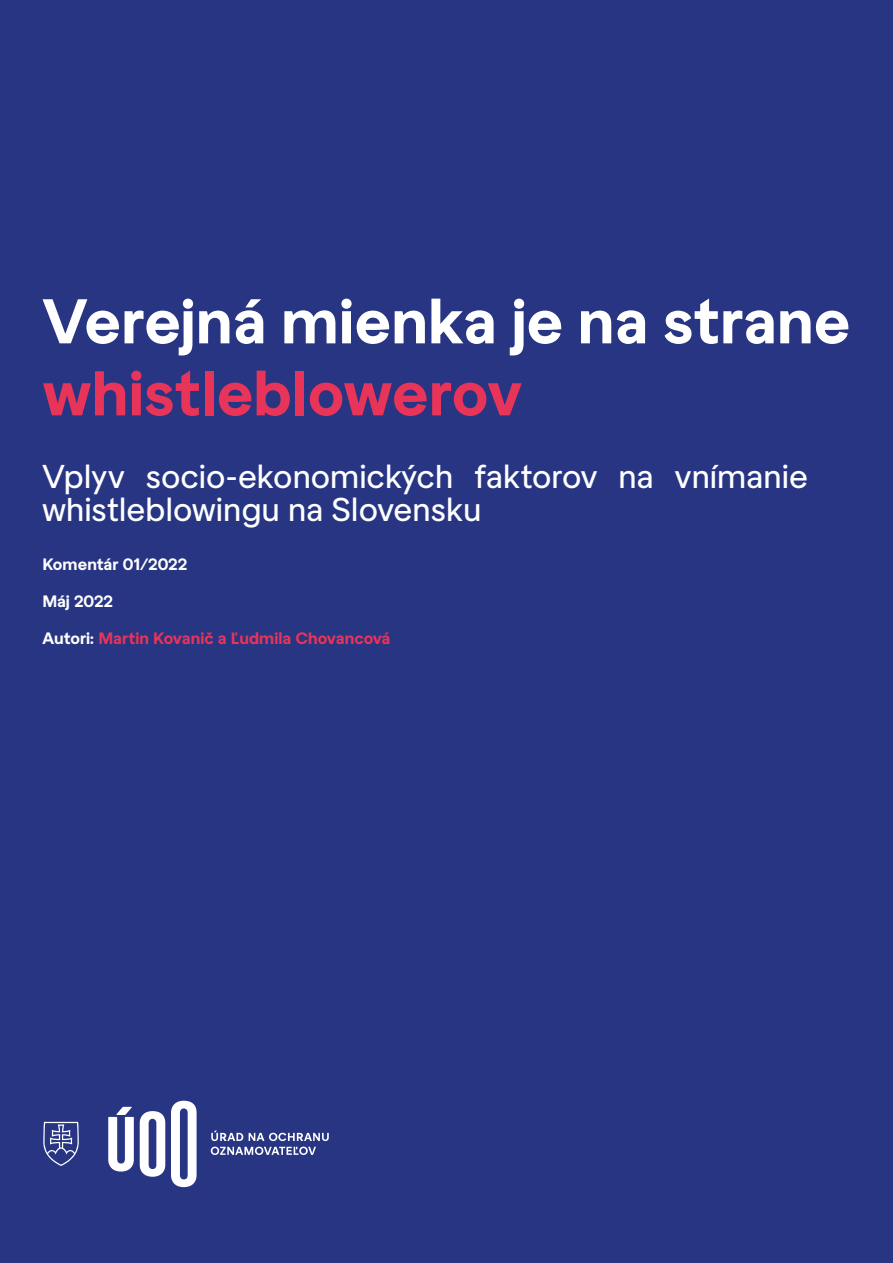
<style>
.page{position:relative;width:893px;height:1263px;background:#283583}
.page>*{position:absolute;margin:0;border:0;box-sizing:border-box;transform-origin:0 0}
.t1{font:700 63px "Deto Grotesk";color:#fff}
.t2{font:700 63px "Deto Grotesk";color:#e83458}
.t3{font:33px/33px "Deto Grotesk";color:#fff}
.t4{font:700 16.5px "Deto Grotesk";color:#e73458}
.t5{font:700 16.5px "Deto Grotesk";letter-spacing:-.005em;color:#fff}
.s1{color:#fff}
</style>
<div class="page">
<svg style="left:43px;top:1122px;width:36px;height:44px;background:#58629f"></svg>
<svg style="left:108px;top:1107px;width:26px;height:64px"></svg>
<svg style="left:140px;top:1111px;width:25px;height:66px"></svg>
<svg style="left:171px;top:1101px;width:26px;height:86px"></svg>
<svg style="left:211px;top:1130px;width:32px;height:11px"></svg>
<svg style="left:249px;top:1133px;width:80px;height:8px"></svg>
<svg style="left:211px;top:1147px;width:105px;height:8px"></svg>
<h1 class="t1" style="left:43px;top:277px;width:809px">Verejná mienka je na strane</h1>
<h1 class="t2" style="left:43px;top:349px;width:481px">whistleblowerov</h1>
<p class="t3" style="left:43px;top:457px;width:767px">Vplyv socio-ekonomických faktorov na vnímanie whistleblowingu na Slovensku</p>
<p class="t5" style="left:43px;top:553px;width:146px">Komentár 01/2022</p>
<p class="t5" style="left:43px;top:590px;width:72px">Máj 2022</p>
<p class="t4" style="left:43px;top:626px;width:349px"><span class="s1">Autori:</span> Martin Kovanič a Ľudmila Chovancová</p>
</div>
